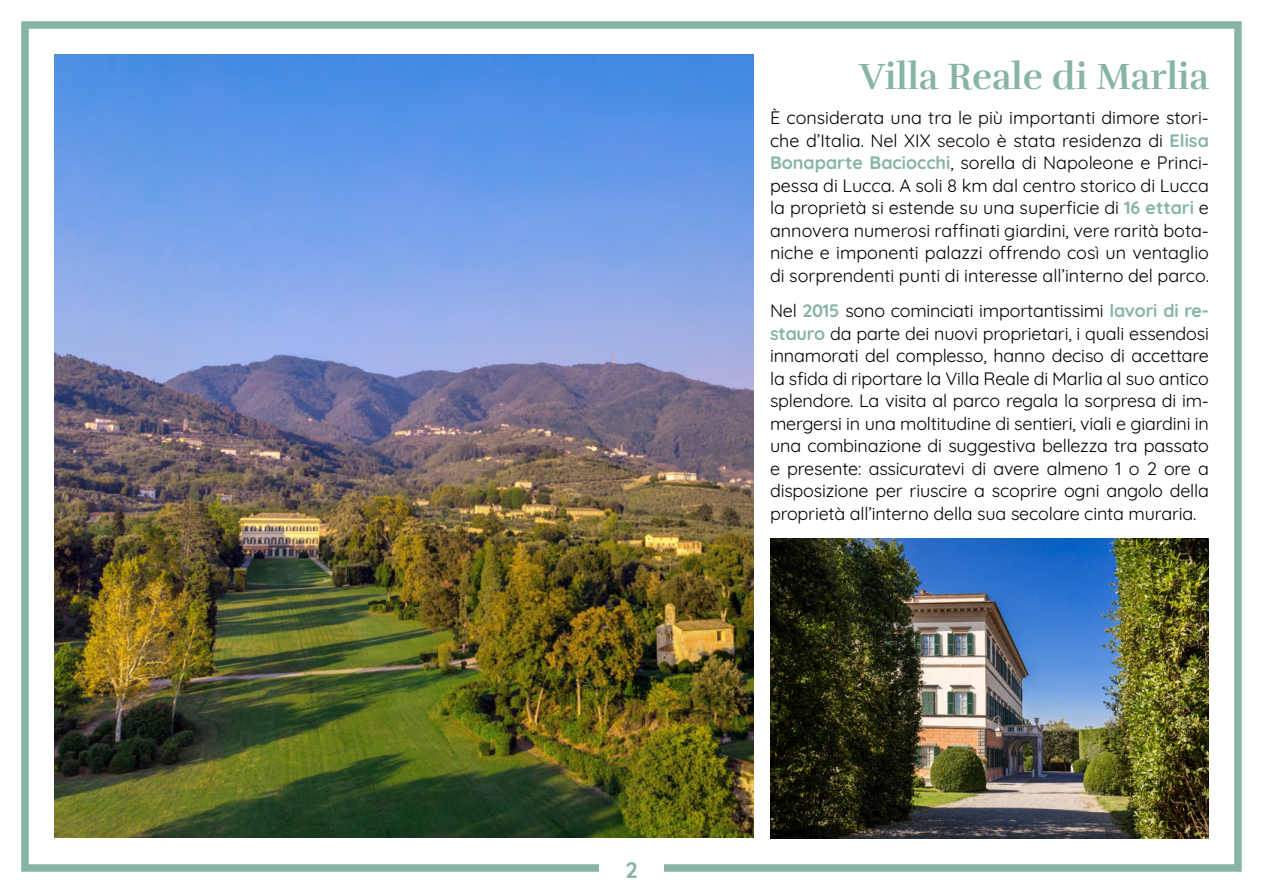
<style>
.page{position:relative;width:1263px;height:893px;background:#fff}
.page>*{position:absolute;margin:0;border:0;box-sizing:border-box;transform-origin:0 0}
.t1{font:700 37.5px "Rufina";color:#88b4a5}
.t2{font:700 22.5px "Quicksand";color:#88b4a5}
.t3{font:18px/22.5px "Quicksand";letter-spacing:-.01em;color:#000;text-align:justify}
.s1{font-weight:700;color:#88b4a5}
</style>
<div class="page">
<div style="left:21px;top:21px;width:1221px;height:851px;border:8px solid #88b4a5"></div>
<div style="left:599px;top:846px;width:65px;height:42px;background:#fff"></div>
<img style="left:770px;top:538px;width:439px;height:301px">
<img style="left:54px;top:54px;width:700px;height:784px">
<h1 class="t1" style="left:859px;top:53px;width:351px">Villa Reale di Marlia</h1>
<p class="t3" style="left:770px;top:105px;width:440px">È considerata una tra le più importanti dimore stori&shy;che d’Italia. Nel XIX secolo è stata residenza di <span class="s1">Elisa Bonaparte Baciocchi</span>, sorella di Napoleone e Princi&shy;pessa di Lucca. A soli 8 km dal centro storico di Lucca la proprietà si estende su una superficie di <span class="s1">16 ettari</span> e annovera numerosi raffinati giardini, vere rarità bota&shy;niche e imponenti palazzi offrendo così un ventaglio di sorprendenti punti di interesse all’interno del parco.</p>
<p class="t3" style="left:770px;top:298px;width:440px">Nel <span class="s1">2015</span> sono cominciati importantissimi <span class="s1">lavori di re&shy;stauro</span> da parte dei nuovi proprietari, i quali essendosi innamorati del complesso, hanno deciso di accettare la sfida di riportare la Villa Reale di Marlia al suo antico splendore. La visita al parco regala la sorpresa di im&shy;mergersi in una moltitudine di sentieri, viali e giardini in una combinazione di suggestiva bellezza tra passato e presente: assicuratevi di avere almeno 1 o 2 ore a disposizione per riuscire a scoprire ogni angolo della proprietà all’interno della sua secolare cinta muraria.</p>
<p class="t2" style="left:625px;top:853px;width:14px">2</p>
</div>
